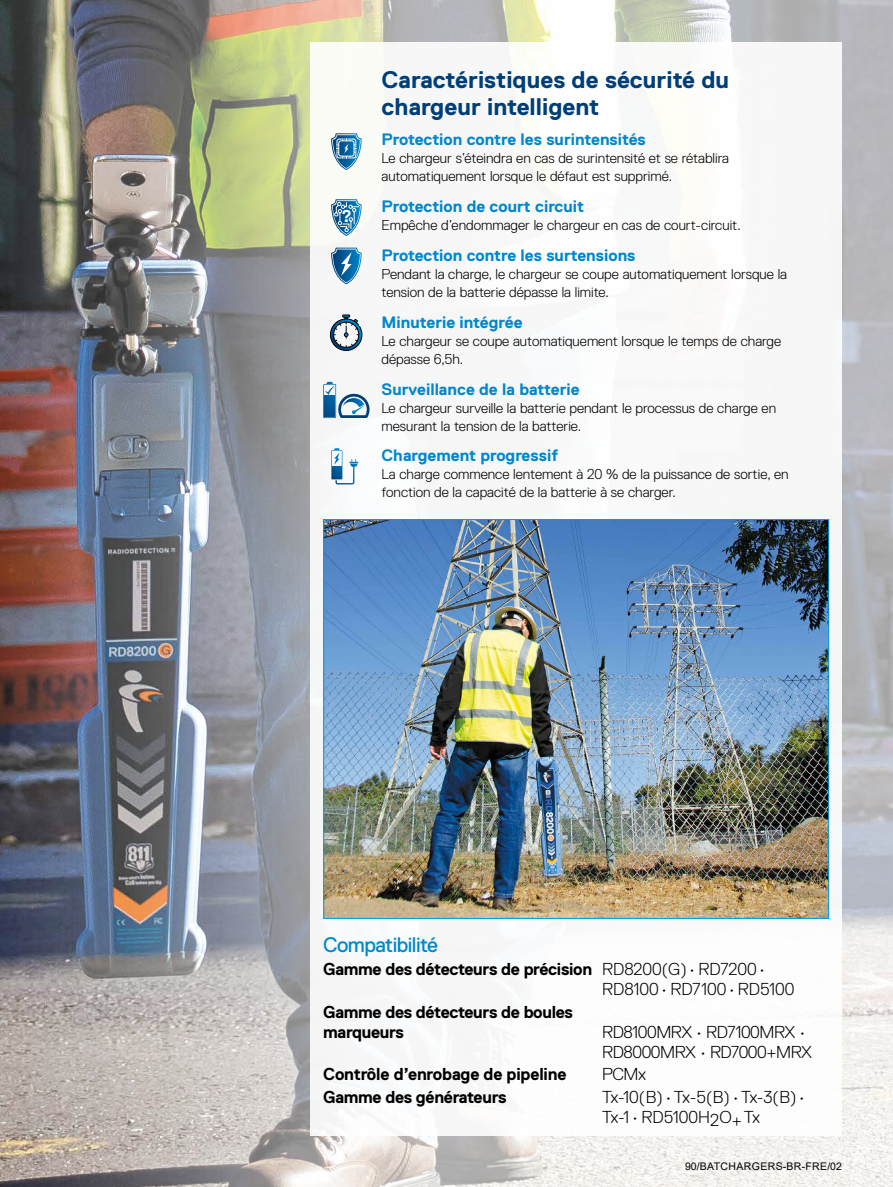
<style>
.page{position:relative;width:893px;height:1187px;background:#fff}
.page>*{position:absolute;margin:0;border:0;box-sizing:border-box;transform-origin:0 0}
.t1{font:700 24px/27px "Replica Std";color:#003e78}
.t2{font:21px "Replica Std";letter-spacing:-.025em;color:#0087cc}
.t3{font:300 17.25px/20.2px "Replica Std";color:#000}
.t4{font:700 17.25px/20.2px "Replica Std";letter-spacing:-.02em;color:#000}
.t5{font:300 17.25px/20.2px "Replica Std";letter-spacing:-.025em;color:#000}
.t6{font:700 17.1px "Replica Std";color:#fff}
.t7{font:700 16.5px "Replica Std";color:#0087cc}
.t8{font:300 14.25px/18px "Replica Std";color:#000}
.t9{font:10.5px "Arial";letter-spacing:.035em;color:#000}
.s1{font-weight:700}
</style>
<div class="page">
<img style="left:0;top:0;width:893px;height:1186px">
<div style="left:310px;top:43px;width:532px;height:1092px;background:#f8f8f8"></div>
<svg style="left:331px;top:133px;width:30px;height:37px"></svg>
<svg style="left:331px;top:199px;width:30px;height:37px"></svg>
<svg style="left:331px;top:248px;width:30px;height:36px"></svg>
<svg style="left:330px;top:314px;width:32px;height:37px"></svg>
<svg style="left:323px;top:382px;width:47px;height:36px"></svg>
<svg style="left:331px;top:448px;width:27px;height:36px"></svg>
<img style="left:325px;top:521px;width:502px;height:395px">
<p class="t6" style="left:341px;top:207px;width:12px">?</p>
<h1 class="t1" style="left:382px;top:66px;width:349px">Caractéristiques de sécurité du chargeur intelligent</h1>
<p class="t7" style="left:382px;top:131px;width:266px">Protection contre les surintensités</p>
<p class="t8" style="left:382px;top:150px;width:349px">Le chargeur s’éteindra en cas de surintensité et se rétablira automatiquement lorsque le défaut est supprimé.</p>
<p class="t7" style="left:382px;top:197px;width:204px">Protection de court circuit</p>
<p class="t8" style="left:382px;top:216px;width:361px">Empêche d’endommager le chargeur en cas de court-circuit.</p>
<p class="t7" style="left:382px;top:246px;width:255px">Protection contre les surtensions</p>
<p class="t8" style="left:382px;top:265px;width:407px">Pendant la charge, le chargeur se coupe automatiquement lorsque la tension de la batterie dépasse la limite.</p>
<p class="t7" style="left:382px;top:313px;width:143px">Minuterie intégrée</p>
<p class="t8" style="left:382px;top:332px;width:401px">Le chargeur se coupe automatiquement lorsque le temps de charge dépasse 6,5h.</p>
<p class="t7" style="left:382px;top:380px;width:200px">Surveillance de la batterie</p>
<p class="t8" style="left:382px;top:399px;width:396px">Le chargeur surveille la batterie pendant le processus de charge en mesurant la tension de la batterie.</p>
<p class="t7" style="left:382px;top:446px;width:178px">Chargement progressif</p>
<p class="t8" style="left:382px;top:465px;width:409px">La charge commence lentement à 20 % de la puissance de sortie, en fonction de la capacité de la batterie à se charger.</p>
<h2 class="t2" style="left:323px;top:933px;width:116px">Compatibilité</h2>
<p class="t3" style="left:602px;top:958px;width:194px;text-indent:-279px"><span class="s1">Gamme des détecteurs de précision</span> RD8200(G)• RD7200•<br>RD8100• RD7100• RD5100</p>
<p class="t4" style="left:323px;top:1001px;width:251px">Gamme des détecteurs de boules marqueurs</p>
<p class="t5" style="left:602px;top:1021px;width:211px">RD8100MRX • RD7100MRX •<br>RD8000MRX • RD7000+MRX</p>
<p class="t4" style="left:323px;top:1064px;width:245px">Contrôle d’enrobage de pipeline</p>
<p class="t5" style="left:602px;top:1064px;width:46px">PCMx</p>
<p class="t4" style="left:323px;top:1086px;width:185px">Gamme des générateurs</p>
<p class="t3" style="left:602px;top:1086px;width:205px">Tx-10(B)•Tx-5(B)•Tx-3(B)•<br>Tx-1 • RD5100H2O+Tx</p>
<p class="t9" style="left:685px;top:1159px;width:158px">90/BATCHARGERS-BR-FRE/02</p>
</div>
